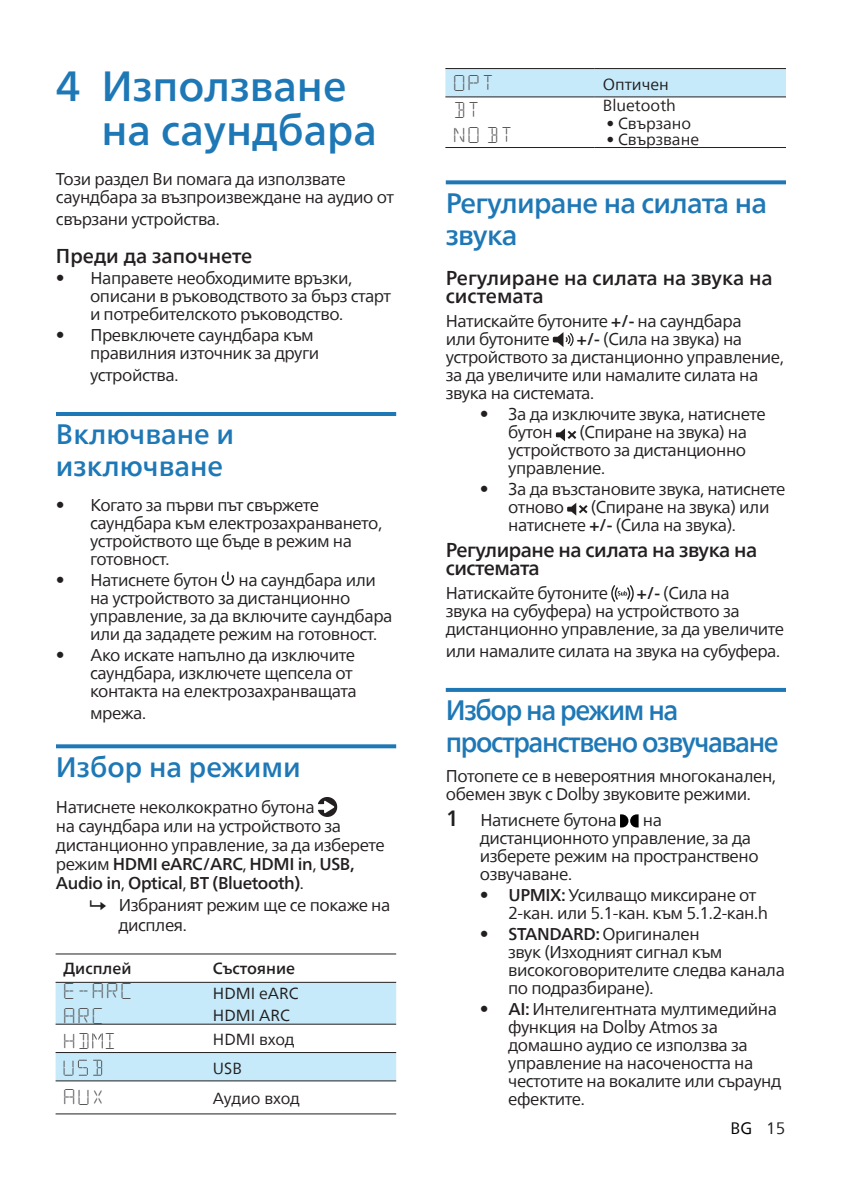
<style>
.page{position:relative;width:842px;height:1191px;background:#fff}
.page>*{position:absolute;margin:0;border:0;box-sizing:border-box;transform-origin:0 0}
.heading1{font:500 42px/44px "Neue Frutiger World";color:#1e78b6}
.heading2{font:500 28px/32px "Neue Frutiger World";letter-spacing:-.05em;color:#1e78b6;scale:.95 1}
.heading2-2{font:500 28px/32px "Neue Frutiger World";color:#1e78b6}
.heading2-3{font:500 28px/32px "Neue Frutiger World";letter-spacing:-.025em;color:#1e78b6}
.faq-question-paragra{font:500 20px/18px "Neue Frutiger World";letter-spacing:-.01em;color:#231f20}
.Body_Text__0{font:17px/18px "Neue Frutiger World";letter-spacing:-.025em;color:#231f20}
.t1{font:16.4px "Neue Frutiger World";color:#000}
.dfutableheader_black{font:16px "Neue Frutiger World";color:#231f20}
.List_Bullet_2{font:italic 300 16px "DSEG14 Classic";color:#57585a}
.dfutableheader_black-2{font:500 16px "Neue Frutiger World";color:#231f20}
.s1{font-weight:500;font-size:18px}
.s2{font-weight:500}
.s3{font-weight:500;font-size:22px}
.s4{color:#231f20}
</style>
<div class="page">
<hr style="left:56px;top:412px;width:340px;height:4px;background:#1e78b6">
<svg style="left:56px;top:744px;width:340px;height:4px"></svg>
<svg style="left:221px;top:571px;width:14px;height:15px"></svg>
<svg style="left:318px;top:797px;width:19px;height:20px"></svg>
<hr style="left:56px;top:981px;width:149px;height:1px;background:#231f20">
<hr style="left:205px;top:981px;width:191px;height:1px;background:#231f20">
<hr style="left:56px;top:1080px;width:149px;height:1px;background:#231f20">
<hr style="left:205px;top:1080px;width:191px;height:1px;background:#231f20">
<hr style="left:56px;top:1113px;width:149px;height:1px;background:#231f20">
<hr style="left:205px;top:1113px;width:191px;height:1px;background:#231f20">
<hr style="left:56px;top:953px;width:149px;height:1px;background:#231f20">
<hr style="left:205px;top:953px;width:191px;height:1px;background:#231f20">
<svg style="left:56px;top:982px;width:340px;height:98px"></svg>
<svg style="left:446px;top:180px;width:340px;height:4px"></svg>
<svg style="left:446px;top:688px;width:340px;height:4px"></svg>
<div style="left:445px;top:69px;width:341px;height:27px;background:#c6eafa"></div>
<hr style="left:445px;top:68px;width:150px;height:1px;background:#231f20">
<hr style="left:595px;top:68px;width:191px;height:1px;background:#231f20">
<hr style="left:445px;top:96px;width:150px;height:1px;background:#231f20">
<hr style="left:595px;top:96px;width:191px;height:1px;background:#231f20">
<hr style="left:445px;top:147px;width:150px;height:1px;background:#231f20">
<hr style="left:595px;top:147px;width:191px;height:1px;background:#231f20">
<svg style="left:553px;top:332px;width:21px;height:15px"></svg>
<svg style="left:556px;top:428px;width:20px;height:13px"></svg>
<svg style="left:567px;top:503px;width:21px;height:12px"></svg>
<svg style="left:611px;top:585px;width:23px;height:17px"></svg>
<svg style="left:620px;top:814px;width:19px;height:14px"></svg>
<p class="heading1" style="left:101px;top:64px;width:277px;text-indent:-45px">4 Използване на саундбара</p>
<p class="Body_Text__0" style="left:56px;top:170px;width:340px">Този раздел Ви помага да използвате саундбара за възпроизвеждане на аудио от</p>
<p class="Body_Text__0" style="left:56px;top:210px;width:165px">свързани устройства.</p>
<p class="faq-question-paragra" style="left:56px;top:247px;width:198px">Преди да започнете</p>
<p class="Body_Text__0" style="left:90px;top:269px;width:303px;text-indent:-34px"><span class="s1">•</span> Направете необходимите връзки, описани в ръководството за бърз старт и потребителското ръководство.</p>
<p class="Body_Text__0" style="left:90px;top:326px;width:231px;text-indent:-34px"><span class="s1">•</span> Превключете саундбара към правилния източник за други</p>
<p class="Body_Text__0" style="left:90px;top:366px;width:90px">устройства.</p>
<p class="heading2-2" style="left:56px;top:418px;width:180px">Включване и изключване</p>
<p class="Body_Text__0" style="left:90px;top:497px;width:294px;text-indent:-34px"><span class="s1">•</span> Когато за първи път свържете саундбара към електрозахранването, устройството ще бъде в режим на готовност.</p>
<p class="Body_Text__0" style="left:90px;top:571px;width:304px;text-indent:-34px"><span class="s1">•</span> Натиснете бутон на саундбара или на устройството за дистанционно управление, за да включите саундбара или да зададете режим на готовност.</p>
<p class="Body_Text__0" style="left:90px;top:646px;width:268px;text-indent:-34px"><span class="s1">•</span> Ако искате напълно да изключите саундбара, изключете щепсела от контакта на електрозахранващата</p>
<p class="Body_Text__0" style="left:90px;top:704px;width:58px">мрежа.</p>
<p class="heading2-2" style="left:56px;top:751px;width:246px">Избор на режими</p>
<p class="Body_Text__0" style="left:56px;top:797px;width:330px;line-height:19px">Натиснете неколкократно бутона<br>на саундбара или на устройството за дистанционно управление, за да изберете режим <span class="s2">HDMI eARC/ARC</span>, <span class="s2">HDMI in</span>, <span class="s2">USB, Audio in</span>, <span class="s2">Optical</span>, <span class="s2">BT (Bluetooth)</span>.</p>
<p class="Body_Text__0" style="left:118px;top:895px;width:274px;line-height:20px">Избраният режим ще се покаже на дисплея.</p>
<p class="dfutableheader_black-2" style="left:64px;top:955px;width:69px">Дисплей</p>
<p class="dfutableheader_black-2" style="left:213px;top:955px;width:84px">Състояние</p>
<p class="List_Bullet_2" style="left:64px;top:984px;width:73px">E-ARC</p>
<p class="List_Bullet_2" style="left:64px;top:1008px;width:45px">ARC</p>
<p class="dfutableheader_black" style="left:213px;top:981px;width:87px">HDMI eARC</p>
<p class="dfutableheader_black" style="left:213px;top:1003px;width:78px">HDMI ARC</p>
<p class="List_Bullet_2" style="left:64px;top:1034px;width:56px">HD I</p>
<p class="dfutableheader_black" style="left:213px;top:1027px;width:83px">HDMI вход</p>
<p class="dfutableheader_black" style="left:213px;top:1055px;width:30px">USB</p>
<p class="List_Bullet_2" style="left:64px;top:1090px;width:45px">AUX</p>
<p class="dfutableheader_black" style="left:213px;top:1086px;width:88px">Аудио вход</p>
<p class="List_Bullet_2" style="left:453px;top:76px;width:45px">OPT</p>
<p class="dfutableheader_black" style="left:603px;top:71px;width:68px">Оптичен</p>
<p class="List_Bullet_2" style="left:453px;top:103px;width:30px">BT</p>
<p class="List_Bullet_2" style="left:453px;top:128px;width:63px">NO BT</p>
<p class="dfutableheader_black" style="left:603px;top:93px;width:75px">Bluetooth</p>
<p class="dfutableheader_black" style="left:606px;top:111px;width:86px">• Свързано</p>
<p class="dfutableheader_black" style="left:606px;top:127px;width:94px">• Свързване</p>
<p class="heading2-3" style="left:446px;top:187px;width:323px">Регулиране на силата на звука</p>
<p class="faq-question-paragra" style="left:446px;top:269px;width:328px">Регулиране на силата на звука на системата</p>
<p class="Body_Text__0" style="left:446px;top:312px;width:297px">Натискайте бутоните <span class="s2">+/-</span> на саундбара или бутоните</p>
<p class="Body_Text__0" style="left:446px;top:330px;width:340px;text-indent:131px"><span class="s2">+/-</span> (Сила на звука) на устройството за дистанционно управление, за да увеличите или намалите силата на звука на системата.</p>
<p class="Body_Text__0" style="left:508px;top:405px;width:259px;text-indent:-28px"><span class="s1">•</span> За да изключите звука, натиснете бутон</p>
<p class="Body_Text__0" style="left:508px;top:423px;width:240px;text-align:justify;text-indent:71px">(Спиране на звука) на устройството за дистанционно управление.</p>
<p class="Body_Text__0" style="left:508px;top:480px;width:279px;text-indent:-28px"><span class="s1">•</span> За да възстановите звука, натиснете отново</p>
<p class="Body_Text__0" style="left:508px;top:498px;width:263px;text-indent:83px">(Спиране на звука) или натиснете <span class="s2">+/-</span> (Сила на звука).</p>
<p class="faq-question-paragra" style="left:446px;top:541px;width:313px">Регулиране на силата на звука на системата</p>
<p class="Body_Text__0" style="left:446px;top:584px;width:164px">Натискайте бутоните</p>
<p class="Body_Text__0" style="left:446px;top:584px;width:340px;text-indent:191px"><span class="s2">+/-</span> (Сила на<br>звука на субуфера) на устройството за дистанционно управление, за да увеличите</p>
<p class="Body_Text__0" style="left:446px;top:642px;width:336px">или намалите силата на звука на субуфера.</p>
<p class="heading2" style="left:446px;top:694px;width:352px">Избор на режим на пространствено озвучаване</p>
<p class="Body_Text__0" style="left:446px;top:767px;width:332px">Потопете се в невероятния многоканален, обемен звук с Dolby звуковите режими.</p>
<p class="Body_Text__0" style="left:446px;top:811px;width:173px"><span class="s3">1</span> Натиснете бутона</p>
<p class="Body_Text__0" style="left:480px;top:811px;width:280px;text-indent:163px">на дистанционното управление, за да изберете режим на пространствено озвучаване.</p>
<p class="Body_Text__0" style="left:508px;top:886px;width:261px;text-indent:-28px"><span class="s1">•</span> <span class="s2">UPMIX:</span> Усилващо миксиране от<br>2-кан. или 5.1-кан. към 5.1.2-кан.h</p>
<p class="Body_Text__0" style="left:508px;top:925px;width:278px;text-indent:-28px"><span class="s1">•</span> <span class="s2">STANDARD:</span> Оригинален<br>звук (Изходният сигнал към високоговорителите следва канала по подразбиране).</p>
<p class="Body_Text__0" style="left:508px;top:1000px;width:275px;text-indent:-28px"><span class="s1">•</span> <span class="s2">AI:</span> Интелигентната мултимедийна функция на Dolby Atmos за домашно аудио се използва за управление на насочеността на честотите на вокалите или съраунд ефектите.</p>
<p class="t1" style="left:730px;top:1115px;width:56px">BG <span class="s4">15</span></p>
</div>
